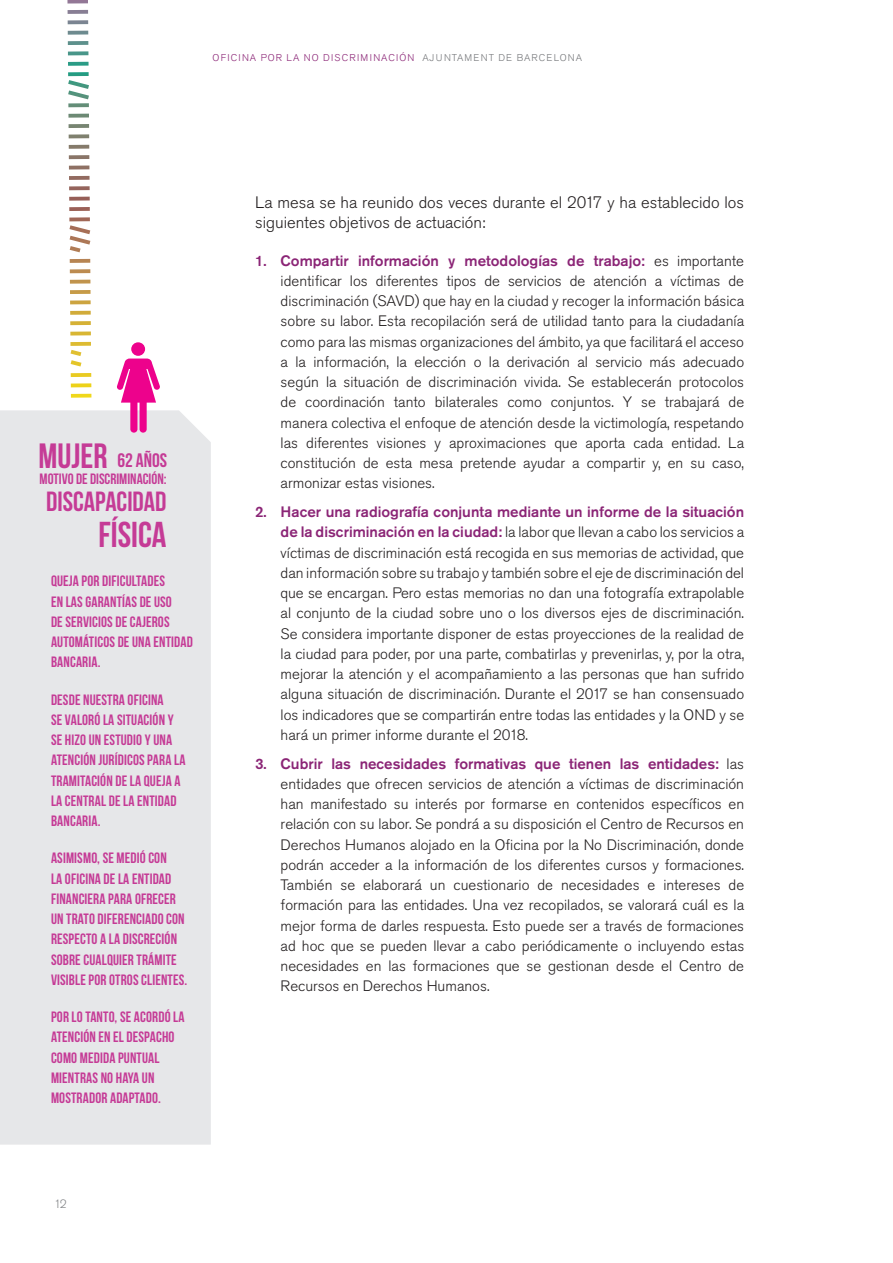
<style>
.page{position:relative;width:893px;height:1263px;background:#fff}
.page>*{position:absolute;margin:0;border:0;box-sizing:border-box;transform-origin:0 0}
.t1{font:700 36px "Bebas Neue";color:#c53b96}
.t2{font:700 27.75px "Bebas Neue";color:#c53b96}
.t3{font:700 19.5px "Bebas Neue";color:#c53b96}
.t4{font:300 16.5px/20.2px "Akzidenz Grotesk Std";color:#231f20}
.t5{font:300 15px/20.2px "Akzidenz Grotesk Std";color:#231f20;text-align:justify}
.t6{font:700 15px/20.2px "Bebas Neue";letter-spacing:.01em;color:#c53b96}
.t7{font:300 12px "Akzidenz Grotesk Std";color:#838588}
.t8{font:300 9.75px "Akzidenz Grotesk Std";letter-spacing:.12em;color:#8b2576}
.s1{color:#76787b}
.s2{font-size:35.1px}
.s3{font-weight:500;color:#8b2576}
</style>
<div class="page">
<div style="left:0;top:410px;width:211px;height:734px;background:#e6e7e9"></div>
<svg style="left:67px;top:0;width:24px;height:398px"></svg>
<svg style="left:117px;top:342px;width:43px;height:91px"></svg>
<p class="t8" style="left:213px;top:52px;width:371px">OFICINA POR LA NO DISCRIMINACIÓN <span class="s1">AJUNTAMENT DE BARCELONA</span></p>
<h3 class="t3" style="left:39px;top:450px;width:130px"><span class="s2">MUJER</span> 62 AÑOS</h3>
<p class="t6" style="left:40px;top:469px;width:128px">MOTIVO DE DISCRIMINACIÓN:</p>
<h2 class="t2" style="left:46px;top:487px;width:122px">DISCAPACIDAD</h2>
<h1 class="t1" style="left:98px;top:515px;width:70px">FÍSICA</h1>
<p class="t6" style="left:51px;top:571px;width:143px">QUEJA POR DIFICULTADES<br>EN LAS GARANTÍAS DE USO<br>DE SERVICIOS DE CAJEROS<br>AUTOMÁTICOS DE UNA ENTIDAD<br>BANCARIA.</p>
<p class="t6" style="left:51px;top:689px;width:136px">DESDE NUESTRA OFICINA<br>SE VALORÓ LA SITUACIÓN Y<br>SE HIZO UN ESTUDIO Y UNA<br>ATENCIÓN JURÍDICOS PARA LA<br>TRAMITACIÓN DE LA QUEJA A<br>LA CENTRAL DE LA ENTIDAD<br>BANCARIA.</p>
<p class="t6" style="left:51px;top:848px;width:138px">ASIMISMO, SE MEDIÓ CON<br>LA OFICINA DE LA ENTIDAD<br>FINANCIERA PARA OFRECER<br>UN TRATO DIFERENCIADO CON<br>RESPECTO A LA DISCRECIÓN<br>SOBRE CUALQUIER TRÁMITE<br>VISIBLE POR OTROS CLIENTES.</p>
<p class="t6" style="left:51px;top:1007px;width:135px">POR LO TANTO, SE ACORDÓ LA<br>ATENCIÓN EN EL DESPACHO<br>COMO MEDIDA PUNTUAL<br>MIENTRAS NO HAYA UN<br>MOSTRADOR ADAPTADO.</p>
<p class="t7" style="left:54px;top:1197px;width:14px">12</p>
<p class="t4" style="left:255px;top:192px;width:490px">La mesa se ha reunido dos veces durante el 2017 y ha establecido los siguientes objetivos de actuación:</p>
<p class="t5" style="left:281px;top:250px;width:465px;text-indent:-26px"><span class="s3">1. Compartir información y metodologías de trabajo:</span> es importante identificar los diferentes tipos de servicios de atención a víctimas de discriminación (SAVD) que hay en la ciudad y recoger la información básica sobre su labor. Esta recopilación será de utilidad tanto para la ciudadanía como para las mismas organizaciones del ámbito, ya que facilitará el acceso a la información, la elección o la derivación al servicio más adecuado según la situación de discriminación vivida. Se establecerán protocolos de coordinación tanto bilaterales como conjuntos. Y se trabajará de manera colectiva el enfoque de atención desde la victimología, respetando las diferentes visiones y aproximaciones que aporta cada entidad. La constitución de esta mesa pretende ayudar a compartir y, en su caso, armonizar estas visiones.</p>
<p class="t5" style="left:281px;top:502px;width:465px;text-indent:-26px"><span class="s3">2. Hacer una radiografía conjunta mediante un informe de la situación de la discriminación en la ciudad:</span> la labor que llevan a cabo los servicios a víctimas de discriminación está recogida en sus memorias de actividad, que dan información sobre su trabajo y también sobre el eje de discriminación del que se encargan. Pero estas memorias no dan una fotografía extrapolable al conjunto de la ciudad sobre uno o los diversos ejes de discriminación.<br>Se considera importante disponer de estas proyecciones de la realidad de la ciudad para poder, por una parte, combatirlas y prevenirlas, y, por la otra, mejorar la atención y el acompañamiento a las personas que han sufrido alguna situación de discriminación. Durante el 2017 se han consensuado los indicadores que se compartirán entre todas las entidades y la OND y se hará un primer informe durante el 2018.</p>
<p class="t5" style="left:281px;top:753px;width:465px;text-indent:-26px"><span class="s3">3. Cubrir las necesidades formativas que tienen las entidades:</span> las entidades que ofrecen servicios de atención a víctimas de discriminación han manifestado su interés por formarse en contenidos específicos en relación con su labor. Se pondrá a su disposición el Centro de Recursos en Derechos Humanos alojado en la Oficina por la No Discriminación, donde podrán acceder a la información de los diferentes cursos y formaciones.<br>También se elaborará un cuestionario de necesidades e intereses de formación para las entidades. Una vez recopilados, se valorará cuál es la mejor forma de darles respuesta. Esto puede ser a través de formaciones ad hoc que se pueden llevar a cabo periódicamente o incluyendo estas necesidades en las formaciones que se gestionan desde el Centro de Recursos en Derechos Humanos.</p>
</div>
